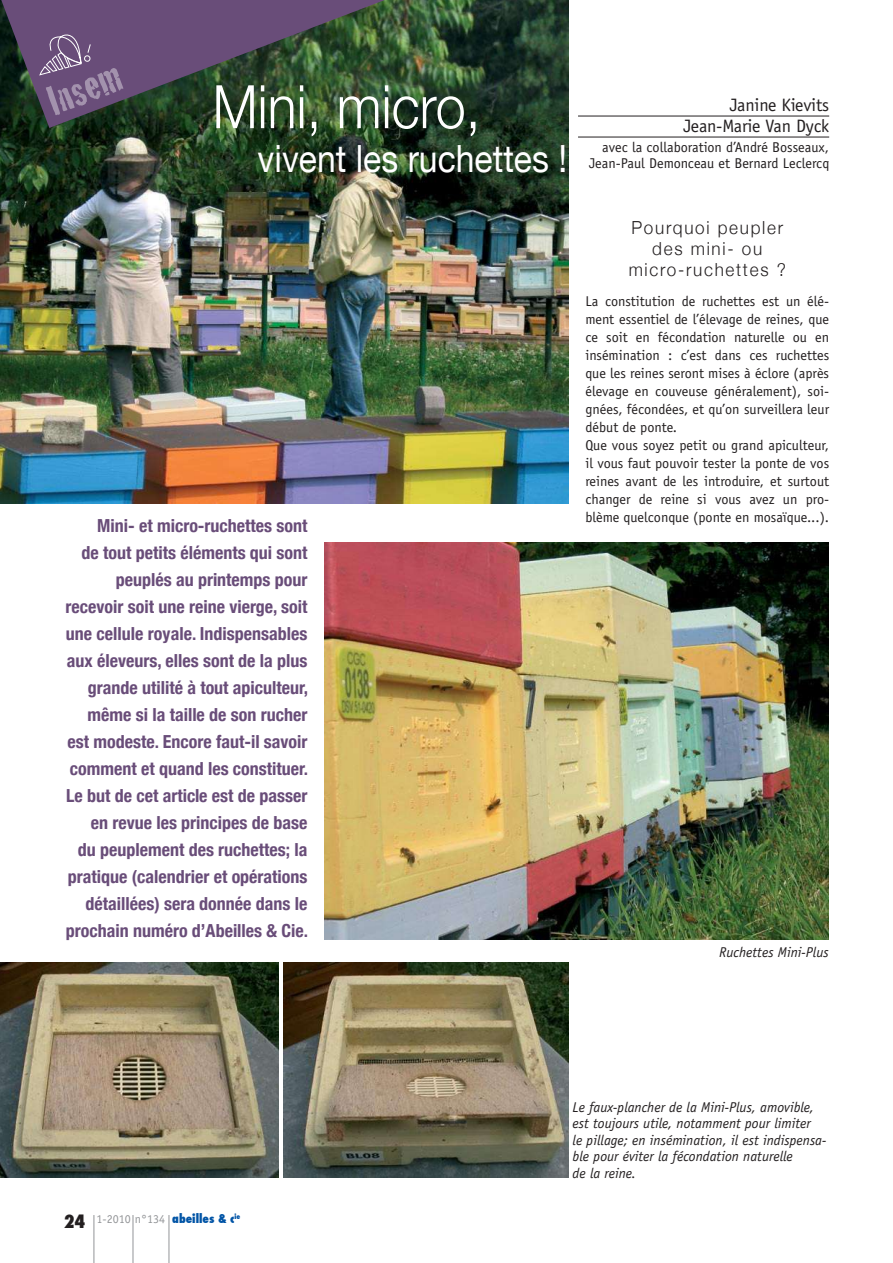
<style>
.page{position:relative;width:893px;height:1263px;background:#fff}
.page>*{position:absolute;margin:0;border:0;box-sizing:border-box;transform-origin:0 0}
.t1{font:300 60px "Helvetica Neue";color:#fff;scale:.9 1}
.t2{font:45px "Cracked";color:#a392ad}
.t3{font:37.5px "Helvetica Neue";color:#fff;scale:.9 1}
.t4{font:700 condensed 18px/27px "Helvetica Neue";color:#694d79;text-align:right}
.t5{font:300 18px/21px "Helvetica Neue";letter-spacing:.1em;color:#231f20;text-align:center;scale:.95 1}
.t6{font:18px/21px "Officina Sans";letter-spacing:-.01em;color:#231f20;text-align:right}
.t7{font:14.25px/18px "Officina Sans";color:#231f20}
.t8{font:italic 14.25px/16.5px "Officina Sans";color:#231f20}
.t9{font:12px "Officina Sans";color:#939598}
.s1{font-family:"Futura";font-weight:800;font-stretch:condensed;font-size:18px;color:#231f20}
.s2{font-family:"Futura";font-weight:800;font-stretch:condensed;color:#0054a6}
</style>
<div class="page">
<hr style="left:133px;top:1215px;width:1px;height:48px;background:#939598">
<hr style="left:169px;top:1215px;width:1px;height:48px;background:#939598">
<hr style="left:94px;top:1215px;width:1px;height:48px;background:#939598">
<img style="left:325px;top:542px;width:504px;height:398px">
<img style="left:0;top:0;width:568px;height:503px">
<svg style="left:0;top:0;width:454px;height:128px;background:#454b4a"></svg>
<hr style="left:578px;top:116px;width:251px;height:1px;background:#231f20">
<hr style="left:578px;top:137px;width:251px;height:1px;background:#231f20">
<svg style="left:39px;top:34px;width:52px;height:42px;background:#7e668c"></svg>
<img style="left:283px;top:962px;width:285px;height:216px">
<img style="left:0;top:962px;width:279px;height:216px">
<h2 class="t2" style="left:35px;top:69px;width:78px;rotate:-21deg">Insem</h2>
<h1 class="t1" style="left:213px;top:70px;width:299px">Mini, micro,</h1>
<h3 class="t3" style="left:258px;top:136px;width:345px">vivent les ruchettes !</h3>
<p class="t4" style="left:66px;top:512px;width:244px">Mini- et micro-ruchettes sont<br>de tout petits éléments qui sont peuplés au printemps pour recevoir soit une reine vierge, soit une cellule royale. Indispensables aux éleveurs, elles sont de la plus grande utilité à tout apiculteur, même si la taille de son rucher est modeste. Encore faut-il savoir comment et quand les constituer.<br>Le but de cet article est de passer en revue les principes de base<br>du peuplement des ruchettes; la pratique (calendrier et opérations détaillées) sera donnée dans le prochain numéro d’Abeilles &amp; Cie.</p>
<p class="t6" style="left:683px;top:95px;width:147px">Janine Kievits<br>Jean-Marie Van Dyck</p>
<p class="t7" style="left:589px;top:139px;width:241px;line-height:16.5px;text-align:right">avec la collaboration d’André Bosseaux,<br>Jean-Paul Demonceau et Bernard Leclercq</p>
<p class="t5" style="left:629px;top:216px;width:167px">Pourquoi peupler des mini- ou micro-ruchettes ?</p>
<p class="t7" style="left:585px;top:292px;width:245px">La constitution de ruchettes est un élé&shy;ment essentiel de l’élevage de reines, que ce soit en fécondation naturelle ou en insémination : c’est dans ces ruchettes que les reines seront mises à éclore (après élevage en couveuse généralement), soi&shy;gnées, fécondées, et qu’on surveillera leur début de ponte.<br>Que vous soyez petit ou grand apiculteur, il vous faut pouvoir tester la ponte de vos reines avant de les introduire, et surtout changer de reine si vous avez un pro&shy;blème quelconque (ponte en mosaïque...).</p>
<p class="t8" style="left:719px;top:944px;width:111px">Ruchettes Mini-Plus</p>
<p class="t9" style="left:64px;top:1211px;width:178px"><span class="s1">24</span> 1-2010 n°134 <span class="s2">abeilles &amp; c</span><sup>ie</sup></p>
<p class="t8" style="left:573px;top:1099px;width:255px">Le faux-plancher de la Mini-Plus, amovible, est toujours utile, notamment pour limiter<br>le pillage; en insémination, il est indispensa&shy;ble pour éviter la fécondation naturelle<br>de la reine.</p>
</div>
